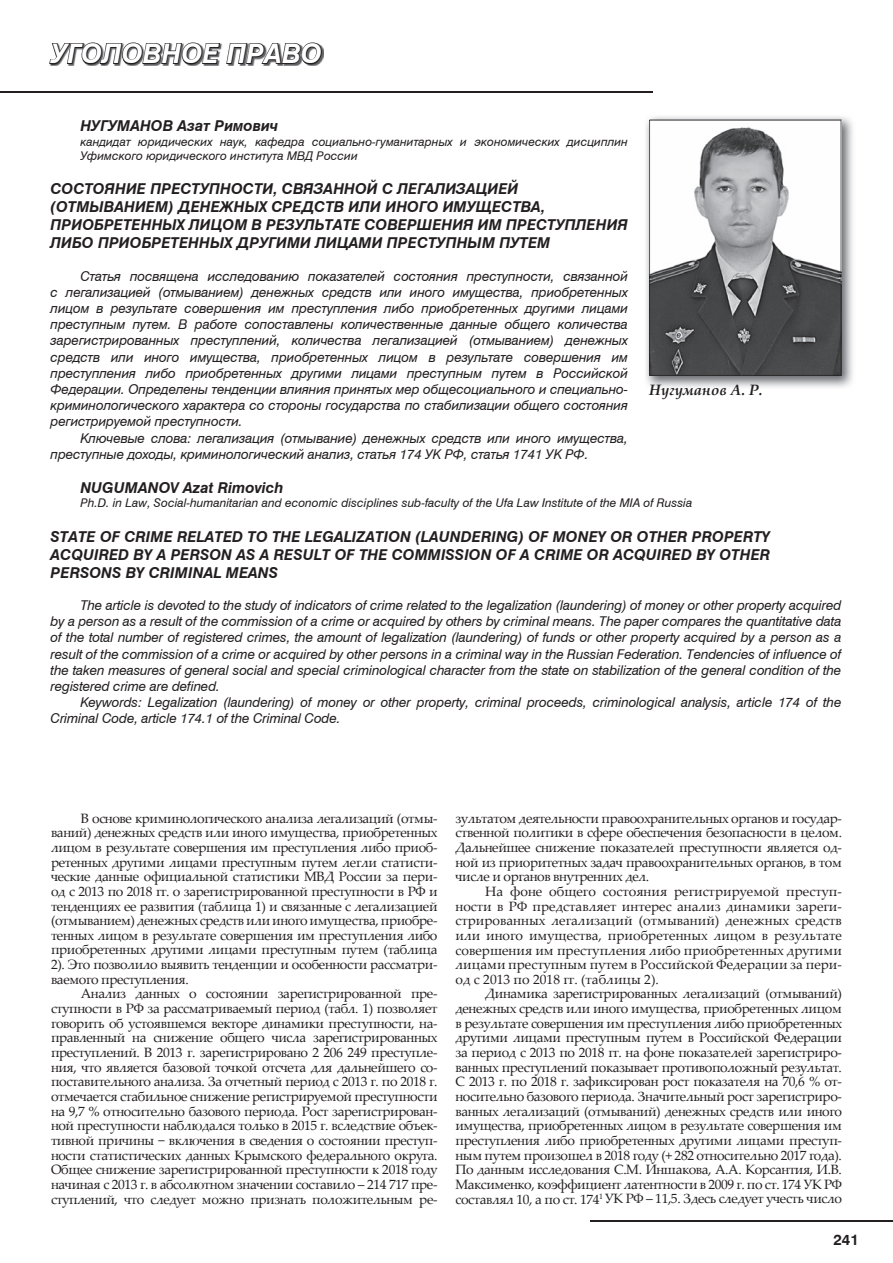
<style>
.page{position:relative;width:893px;height:1263px;background:#fff}
.page>*{position:absolute;margin:0;border:0;box-sizing:border-box;transform-origin:0 0}
.t1{font:italic 700 27px "Swiss 721 Cyrillic BT";color:#fff}
.t2{font:italic 700 15px/18px "Swiss 721 Cyrillic BT";color:#231f20}
.t3{font:italic 700 15px "Palatino Linotype";color:#231f20}
.t4{font:700 15px "Swiss 721 Cyrillic BT";color:#231f20}
.t5{font:13.5px/14.7px "Palatino Linotype";letter-spacing:-.03em;color:#231f20;text-align:justify}
.t6{font:italic 13.5px/16.2px "Swiss 721 Cyrillic BT";letter-spacing:-.01em;color:#231f20;text-align:justify}
.t7{font:italic 12px/14.4px "Swiss 721 Cyrillic BT";color:#231f20}
</style>
<div class="page">
<hr style="left:591px;top:1220px;width:302px;height:1px;background:#231f20">
<hr style="left:0;top:91px;width:653px;height:2px;background:#231f20">
<svg style="left:49px;top:42px;width:274px;height:24px"></svg>
<img style="left:646px;top:116px;width:207px;height:272px">
<svg style="left:649px;top:120px;width:192px;height:256px"></svg>
<h1 class="t1" style="left:51px;top:37px;width:273px">УГОЛОВНОЕ ПРАВО</h1>
<p class="t2" style="left:80px;top:117px;width:199px">НУГУМАНОВ Азат Римович</p>
<p class="t7" style="left:80px;top:134px;width:549px">кандидат юридических наук, кафедра социально-гуманитарных и экономических дисциплин<br>Уфимского юридического института МВД России</p>
<p class="t2" style="left:51px;top:180px;width:579px">СОСТОЯНИЕ ПРЕСТУПНОСТИ, СВЯЗАННОЙ С ЛЕГАЛИЗАЦИЕЙ (ОТМЫВАНИЕМ) ДЕНЕЖНЫХ СРЕДСТВ ИЛИ ИНОГО ИМУЩЕСТВА, ПРИОБРЕТЕННЫХ ЛИЦОМ В РЕЗУЛЬТАТЕ СОВЕРШЕНИЯ ИМ ПРЕСТУПЛЕНИЯ ЛИБО ПРИОБРЕТЕННЫХ ДРУГИМИ ЛИЦАМИ ПРЕСТУПНЫМ ПУТЕМ</p>
<p class="t6" style="left:51px;top:268px;width:579px;text-indent:30px">Статья посвящена исследованию показателей состояния преступности, связанной с легализацией (отмыванием) денежных средств или иного имущества, приобретенных лицом в результате совершения им преступления либо приобретенных другими лицами преступным путем. В работе сопоставлены количественные данные общего количества зарегистрированных преступлений, количества легализацией (отмыванием) денежных средств или иного имущества, приобретенных лицом в результате совершения им преступления либо приобретенных другими лицами преступным путем в Российской Федерации. Определены тенденции влияния принятых мер общесоциального и специально&shy;криминологического характера со стороны государства по стабилизации общего состояния регистрируемой преступности.</p>
<p class="t6" style="left:51px;top:430px;width:579px;text-indent:30px">Ключевые слова: легализация (отмывание) денежных средств или иного имущества, преступные доходы, криминологический анализ, статья 174 УК РФ, статья 1741 УК РФ.</p>
<p class="t2" style="left:80px;top:479px;width:205px">NUGUMANOV Azat Rimovich</p>
<p class="t7" style="left:80px;top:496px;width:614px">Ph.D. in Law, Social-humanitarian and economic disciplines sub-faculty of the Ufa Law Institute of the MIA of Russia</p>
<p class="t2" style="left:51px;top:527px;width:721px;text-align:justify">STATE OF CRIME RELATED TO THE LEGALIZATION (LAUNDERING) OF MONEY OR OTHER PROPERTY ACQUIRED BY A PERSON AS A RESULT OF THE СOMMISSION OF A CRIME OR ACQUIRED BY OTHER PERSONS BY CRIMINAL MEANS</p>
<p class="t6" style="left:51px;top:597px;width:792px;text-indent:30px">The article is devoted to the study of indicators of crime related to the legalization (laundering) of money or other property acquired by a person as a result of the сommission of a crime or acquired by others by criminal means. The paper compares the quantitative data of the total number of registered crimes, the amount of legalization (laundering) of funds or other property acquired by a person as a result of the сommission of a crime or acquired by other persons in a criminal way in the Russian Federation. Tendencies of influence of the taken measures of general social and special criminological character from the state on stabilization of the general condition of the registered crime are defined.</p>
<p class="t6" style="left:51px;top:694px;width:792px;text-indent:30px">Keywords: Legalization (laundering) of money or other property, criminal proceeds, criminological analysis, article 174 of the<br>Criminal Code, article 174.1 of the Criminal Code.</p>
<p class="t3" style="left:649px;top:380px;width:115px">Нугуманов А. Р.</p>
<p class="t5" style="left:51px;top:810px;width:388px;text-indent:30px">В основе криминологического анализа легализаций (отмы&shy;ваний) денежных средств или иного имущества, приобретенных лицом в результате совершения им преступления либо приоб&shy;ретенных другими лицами преступным путем легли статисти&shy;ческие данные официальной статистики МВД России за пери&shy;од с 2013 по 2018 гг. о зарегистрированной преступности в РФ и тенденциях ее развития (таблица 1) и связанные с легализацией (отмыванием) денежных средств или иного имущества, приобре&shy;тенных лицом в результате совершения им преступления либо приобретенных другими лицами преступным путем (таблица 2). Это позволило выявить тенденции и особенности рассматри&shy;ваемого преступления.</p>
<p class="t5" style="left:51px;top:986px;width:388px;text-indent:30px">Анализ данных о состоянии зарегистрированной пре&shy;ступности в РФ за рассматриваемый период (табл. 1) позволяет говорить об устоявшемся векторе динамики преступности, на&shy;правленный на снижение общего числа зарегистрированных преступлений. В 2013 г. зарегистрировано 2 206 249 преступле&shy;ния, что является базовой точкой отсчета для дальнейшего со&shy;поставительного анализа. За отчетный период с 2013 г. по 2018 г. отмечается стабильное снижение регистрируемой преступности на 9,7 % относительно базового периода. Рост зарегистрирован&shy;ной преступности наблюдался только в 2015 г. вследствие объек&shy;тивной причины − включения в сведения о состоянии преступ&shy;ности статистических данных Крымского федерального округа.<br>Общее снижение зарегистрированной преступности к 2018 году начиная с 2013 г. в абсолютном значении составило – 214 717 пре&shy;ступлений, что следует можно признать положительным ре-</p>
<p class="t5" style="left:455px;top:810px;width:388px">зультатом деятельности правоохранительных органов и государ&shy;ственной политики в сфере обеспечения безопасности в целом.<br>Дальнейшее снижение показателей преступности является од&shy;ной из приоритетных задач правоохранительных органов, в том числе и органов внутренних дел.</p>
<p class="t5" style="left:455px;top:883px;width:388px;text-indent:30px">На фоне общего состояния регистрируемой преступ&shy;ности в РФ представляет интерес анализ динамики зареги&shy;стрированных легализаций (отмываний) денежных средств или иного имущества, приобретенных лицом в результате совершения им преступления либо приобретенных другими лицами преступным путем в Российской Федерации за пери&shy;од с 2013 по 2018 гг. (таблицы 2).</p>
<p class="t5" style="left:455px;top:986px;width:388px;text-indent:30px">Динамика зарегистрированных легализаций (отмываний) денежных средств или иного имущества, приобретенных лицом в результате совершения им преступления либо приобретенных другими лицами преступным путем в Российской Федерации за период с 2013 по 2018 гг. на фоне показателей зарегистриро&shy;ванных преступлений показывает противоположный результат.<br>С 2013 г. по 2018 г. зафиксирован рост показателя на 70,6 % от&shy;носительно базового периода. Значительный рост зарегистриро&shy;ванных легализаций (отмываний) денежных средств или иного имущества, приобретенных лицом в результате совершения им преступления либо приобретенных другими лицами преступ&shy;ным путем произошел в 2018 году (+ 282 относительно 2017 года).<br>По данным исследования С.М. Иншакова, А.А. Корсантия, И.В.<br>Максименко, коэффициент латентности в 2009 г. по ст. 174 УК РФ составлял 10, а по ст. 174<sup>1</sup> УК РФ – 11,5. Здесь следует учесть число</p>
<p class="t4" style="left:833px;top:1230px;width:27px">241</p>
</div>
